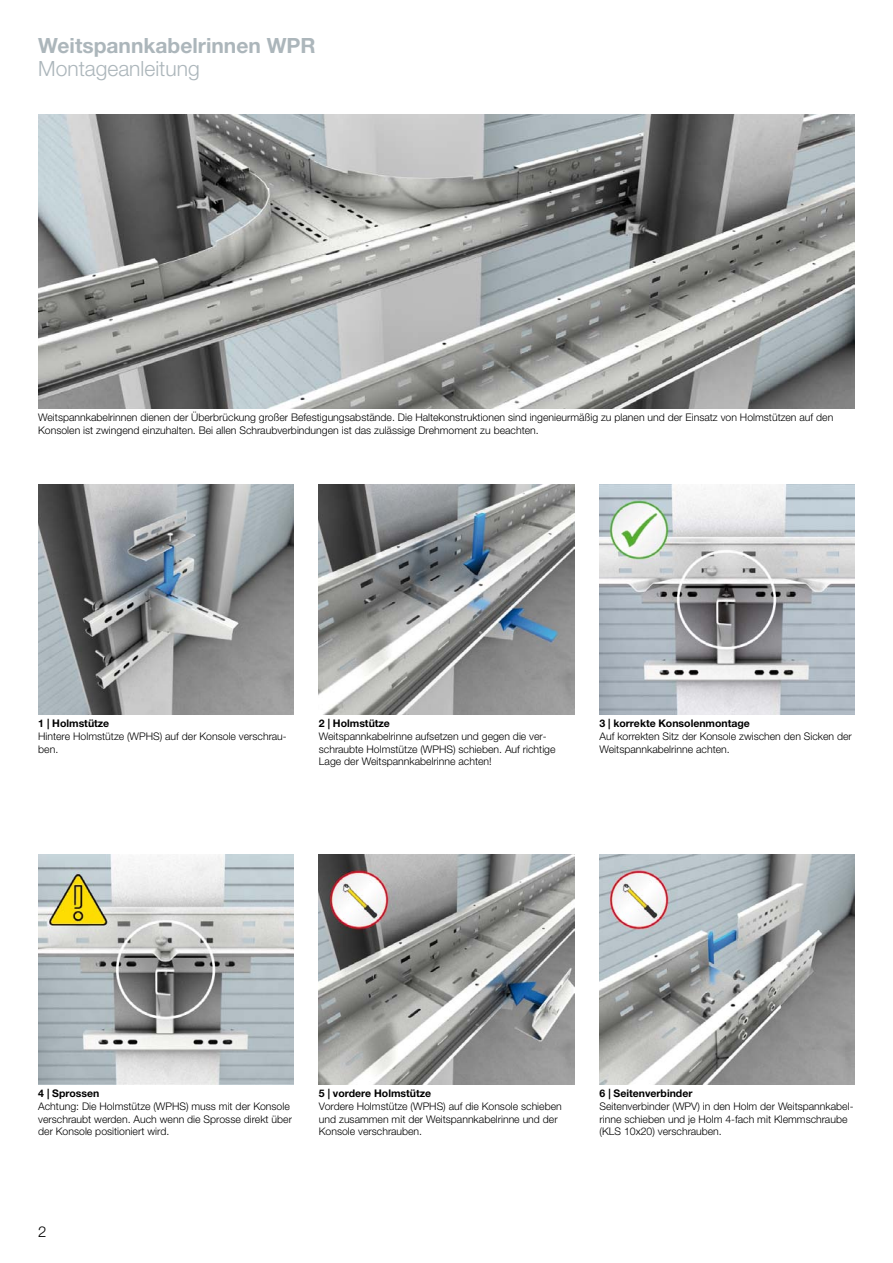
<style>
.page{position:relative;width:893px;height:1263px;background:#fff}
.page>*{position:absolute;margin:0;border:0;box-sizing:border-box;transform-origin:0 0}
.t1{font:700 21px "Helvetica Neue LTW1 G";color:#acb6bb}
.t2{font:300 21px "Helvetica Neue LTW1 G";color:#acb6bb}
.t3{font:300 15px "Helvetica Neue LTW1 G";color:#000}
.t4{font:300 10.5px/12.8px "Helvetica Neue LTW1 G";color:#000}
.t5{font:700 10.5px "Helvetica Neue LTW1 G";color:#000}
</style>
<div class="page">
<img style="left:600px;top:855px;width:255px;height:229px">
<img style="left:319px;top:855px;width:255px;height:229px">
<img style="left:38px;top:855px;width:255px;height:229px">
<img style="left:600px;top:485px;width:255px;height:229px">
<img style="left:319px;top:485px;width:255px;height:229px">
<img style="left:38px;top:485px;width:255px;height:229px">
<img style="left:38px;top:115px;width:817px;height:293px">
<h1 class="t1" style="left:38px;top:33px;width:279px">Weitspannkabelrinnen WPR</h1>
<h1 class="t2" style="left:38px;top:55px;width:163px">Montageanleitung</h1>
<p class="t4" style="left:38px;top:411px;width:797px">Weitspannkabelrinnen dienen der Überbrückung großer Befestigungsabstände. Die Haltekonstruktionen sind ingenieurmäßig zu planen und der Einsatz von Holmstützen auf den<br>Konsolen ist zwingend einzuhalten. Bei allen Schraubverbindungen ist das zulässige Drehmoment zu beachten.</p>
<p class="t5" style="left:38px;top:717px;width:73px">1 | Holmstütze</p>
<p class="t4" style="left:38px;top:730px;width:250px">Hintere Holmstütze (WPHS) auf der Konsole verschrau&shy;ben.</p>
<p class="t5" style="left:319px;top:717px;width:73px">2 | Holmstütze</p>
<p class="t4" style="left:319px;top:730px;width:238px">Weitspannkabelrinne aufsetzen und gegen die ver&shy;schraubte Holmstütze (WPHS) schieben. Auf richtige<br>Lage der Weitspannkabelrinne achten!</p>
<p class="t5" style="left:600px;top:717px;width:152px">3 | korrekte Konsolenmontage</p>
<p class="t4" style="left:600px;top:730px;width:254px">Auf korrekten Sitz der Konsole zwischen den Sicken der<br>Weitspannkabelrinne achten.</p>
<p class="t5" style="left:38px;top:1087px;width:63px">4 | Sprossen</p>
<p class="t4" style="left:38px;top:1100px;width:255px">Achtung: Die Holmstütze (WPHS) muss mit der Konsole verschraubt werden. Auch wenn die Sprosse direkt über der Konsole positioniert wird.</p>
<p class="t5" style="left:319px;top:1087px;width:114px">5 | vordere Holmstütze</p>
<p class="t4" style="left:319px;top:1100px;width:244px">Vordere Holmstütze (WPHS) auf die Konsole schieben und zusammen mit der Weitspannkabelrinne und der<br>Konsole verschrauben.</p>
<h2 class="t3" style="left:38px;top:1223px;width:10px">2</h2>
<p class="t5" style="left:600px;top:1087px;width:94px">6 | Seitenverbinder</p>
<p class="t4" style="left:600px;top:1100px;width:255px">Seitenverbinder (WPV) in den Holm der Weitspannkabel&shy;rinne schieben und je Holm 4-fach mit Klemmschraube (KLS 10x20) verschrauben.</p>
</div>
